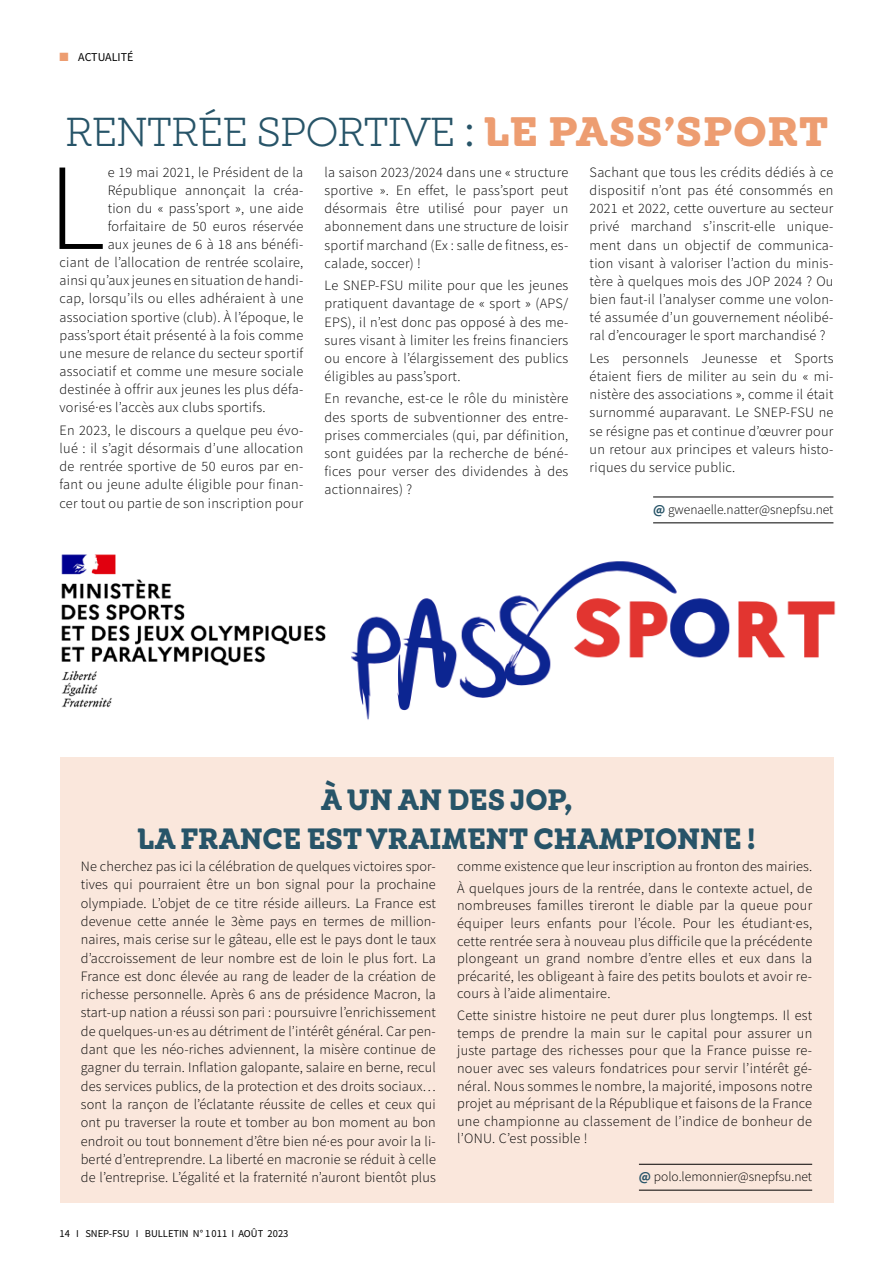
<style>
.page{position:relative;width:893px;height:1263px;background:#fff}
.page>*{position:absolute;margin:0;border:0;box-sizing:border-box;transform-origin:0 0}
.t1{font:300 123.45px "Source Sans Pro";color:#000}
.t2{font:42px "Winden Alt";letter-spacing:-.01em;color:#275468;scale:.96 1}
.t3{font:700 30px/39.3px "Winden Alt";color:#275468;text-align:center;scale:.92 1}
.t4{font:300 14.25px/18.1px "Source Sans Pro";letter-spacing:.02em;color:#000;text-align:justify}
.t5{font:300 13.5px "Source Sans Pro";color:#000}
.t6{font:12px "Source Sans Pro";color:#000}
.t7{font:10.5px "Source Sans Pro";color:#000}
.s1{color:#ed9d71}
.s2{font-weight:700;color:#ed9d71}
.s3{font-weight:700;color:#275468}
</style>
<div class="page">
<div style="left:60px;top:757px;width:773px;height:446px;background:#fae7dc"></div>
<hr style="left:639px;top:1164px;width:173px;height:1px;background:#000">
<hr style="left:639px;top:1190px;width:173px;height:1px;background:#000">
<hr style="left:653px;top:497px;width:180px;height:1px;background:#000">
<hr style="left:653px;top:523px;width:180px;height:1px;background:#000">
<img style="left:61px;top:554px;width:265px;height:154px">
<img style="left:351px;top:561px;width:485px;height:159px">
<p class="t6" style="left:60px;top:50px;width:76px"><span class="s1">■</span> ACTUALITÉ</p>
<h2 class="t2" style="left:65px;top:108px;width:796px">RENTRÉE SPORTIVE : <span class="s2">LE PASS’SPORT</span></h2>
<h1 class="t1" style="left:48px;top:132px;width:59px">L</h1>
<p class="t4" style="left:108px;top:163px;width:197px">e 19 mai 2021, le Président de la</p>
<p class="t4" style="left:590px;top:163px;width:245px">Sachant que tous les crédits dédiés à ce dispositif n’ont pas été consommés en 2021 et 2022, cette ouverture au secteur privé marchand s’inscrit-elle unique&shy;ment dans un objectif de communica&shy;tion visant à valoriser l’action du minis&shy;tère à quelques mois des JOP 2024 ? Ou bien faut-il l’analyser comme une volon&shy;té assumée d’un gouvernement néolibé&shy;ral d’encourager le sport marchandisé ?</p>
<p class="t4" style="left:590px;top:349px;width:245px">Les personnels Jeunesse et Sports étaient fiers de militer au sein du « mi&shy;nistère des associations », comme il était surnommé auparavant. Le SNEP-FSU ne se résigne pas et continue d’œuvrer pour un retour aux principes et valeurs histo&shy;riques du service public.</p>
<p class="t5" style="left:653px;top:501px;width:182px"><span class="s3">@</span> gwenaelle.natter@snepfsu.net</p>
<p class="t4" style="left:325px;top:163px;width:245px">la saison 2023/2024 dans une « structure sportive ». En effet, le pass’sport peut désormais être utilisé pour payer un abonnement dans une structure de loisir sportif marchand (Ex : salle de fitness, es&shy;calade, soccer) !</p>
<p class="t4" style="left:325px;top:276px;width:245px">Le SNEP-FSU milite pour que les jeunes pratiquent davantage de « sport » (APS/ EPS), il n’est donc pas opposé à des me&shy;sures visant à limiter les freins financiers ou encore à l’élargissement des publics éligibles au pass’sport.</p>
<p class="t4" style="left:325px;top:390px;width:245px">En revanche, est-ce le rôle du ministère des sports de subventionner des entre&shy;prises commerciales (qui, par définition, sont guidées par la recherche de béné&shy;fices pour verser des dividendes à des actionnaires) ?</p>
<p class="t4" style="left:108px;top:181px;width:197px">République annonçait la créa-</p>
<p class="t4" style="left:108px;top:199px;width:197px">tion du « pass’sport », une aide</p>
<p class="t4" style="left:108px;top:217px;width:197px">forfaitaire de 50 euros réservée</p>
<p class="t4" style="left:108px;top:235px;width:197px">aux jeunes de 6 à 18 ans bénéfi-</p>
<p class="t4" style="left:60px;top:253px;width:245px">ciant de l’allocation de rentrée scolaire,</p>
<p class="t4" style="left:60px;top:271px;width:245px">ainsi qu’aux jeunes en situation de handi-</p>
<p class="t4" style="left:60px;top:290px;width:245px">cap, lorsqu’ils ou elles adhéraient à une</p>
<p class="t4" style="left:60px;top:308px;width:245px">association sportive (club). À l’époque, le</p>
<p class="t4" style="left:60px;top:326px;width:245px">pass’sport était présenté à la fois comme</p>
<p class="t4" style="left:60px;top:344px;width:245px">une mesure de relance du secteur sportif</p>
<p class="t4" style="left:60px;top:362px;width:245px">associatif et comme une mesure sociale</p>
<p class="t4" style="left:60px;top:380px;width:245px">destinée à offrir aux jeunes les plus défa-</p>
<p class="t4" style="left:60px;top:399px;width:208px">vorisé·es l’accès aux clubs sportifs.</p>
<p class="t4" style="left:60px;top:421px;width:245px">En 2023, le discours a quelque peu évo&shy;lué : il s’agit désormais d’une allocation de rentrée sportive de 50 euros par en&shy;fant ou jeune adulte éligible pour finan&shy;cer tout ou partie de son inscription pour</p>
<h3 class="t3" style="left:137px;top:780px;width:674px">À UN AN DES JOP,<br>LA FRANCE EST VRAIMENT CHAMPIONNE !</h3>
<p class="t4" style="left:81px;top:857px;width:357px">Ne cherchez pas ici la célébration de quelques victoires spor&shy;tives qui pourraient être un bon signal pour la prochaine olympiade. L’objet de ce titre réside ailleurs. La France est devenue cette année le 3ème pays en termes de million&shy;naires, mais cerise sur le gâteau, elle est le pays dont le taux d’accroissement de leur nombre est de loin le plus fort. La France est donc élevée au rang de leader de la création de richesse personnelle. Après 6 ans de présidence Macron, la start-up nation a réussi son pari : poursuivre l’enrichissement de quelques-un·es au détriment de l’intérêt général. Car pen&shy;dant que les néo-riches adviennent, la misère continue de gagner du terrain. Inflation galopante, salaire en berne, recul des services publics, de la protection et des droits sociaux… sont la rançon de l’éclatante réussite de celles et ceux qui ont pu traverser la route et tomber au bon moment au bon endroit ou tout bonnement d’être bien né·es pour avoir la li&shy;berté d’entreprendre. La liberté en macronie se réduit à celle de l’entreprise. L’égalité et la fraternité n’auront bientôt plus</p>
<p class="t4" style="left:457px;top:855px;width:357px;line-height:21.9px">comme existence que leur inscription au fronton des mairies.<br>À quelques jours de la rentrée, dans le contexte actuel, de</p>
<p class="t4" style="left:457px;top:897px;width:357px;line-height:17.5px">nombreuses familles tireront le diable par la queue pour équiper leurs enfants pour l’école. Pour les étudiant·es, cette rentrée sera à nouveau plus difficile que la précédente plongeant un grand nombre d’entre elles et eux dans la précarité, les obligeant à faire des petits boulots et avoir re&shy;cours à l’aide alimentaire.</p>
<p class="t4" style="left:457px;top:1007px;width:357px;line-height:17.5px">Cette sinistre histoire ne peut durer plus longtemps. Il est temps de prendre la main sur le capital pour assurer un juste partage des richesses pour que la France puisse re&shy;nouer avec ses valeurs fondatrices pour servir l’intérêt gé&shy;néral. Nous sommes le nombre, la majorité, imposons notre projet au méprisant de la République et faisons de la France une championne au classement de l’indice de bonheur de l’ONU. C’est possible !</p>
<p class="t5" style="left:639px;top:1169px;width:175px"><span class="s3">@</span> polo.lemonnier@snepfsu.net</p>
<p class="t7" style="left:60px;top:1227px;width:230px">14 I SNEP-FSU I BULLETIN N° 1 011 I AOÛT 2023</p>
</div>
